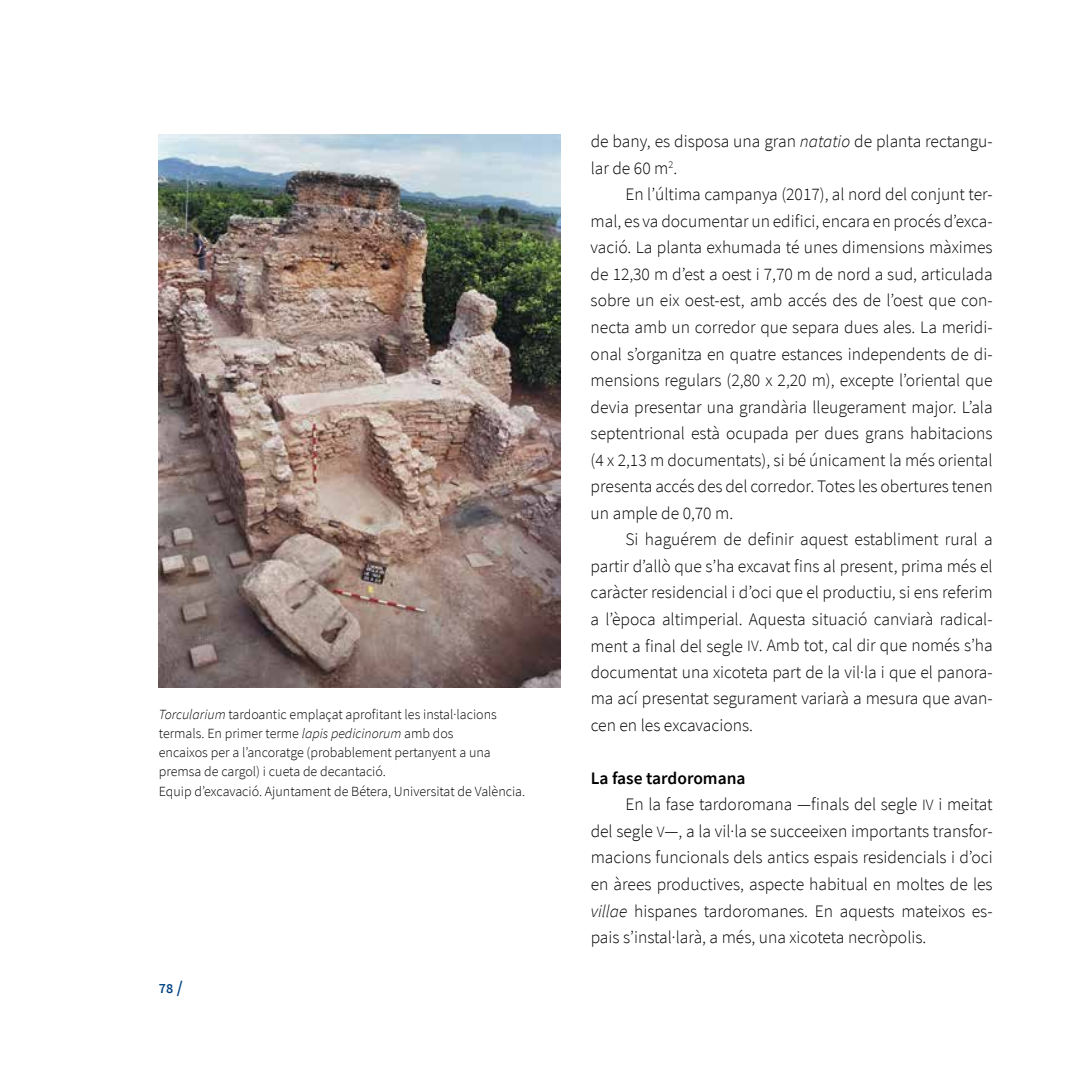
<style>
.page{position:relative;width:1092px;height:1092px;background:#fff}
.page>*{position:absolute;margin:0;border:0;box-sizing:border-box;transform-origin:0 0}
.t1{font:300 17.5px/26.6px "Source Sans Pro";color:#000;text-align:justify}
.t2{font:600 17.5px "Source Sans Pro";color:#000}
.t3{font:300 14px/19.2px "Source Sans Pro";color:#000}
.t4{font:600 14px "Source Sans Pro";color:#004383}
.s1{font-style:italic}
.s2{font-size:17.5px}
.s3{font-size:15.75px}
</style>
<div class="page">
<img style="left:159px;top:134px;width:402px;height:553px">
<p class="t3" style="left:159px;top:704px;width:368px"><span class="s1">Torcularium</span> tardoantic emplaçat aprofitant les instal·lacions termals. En primer terme <span class="s1">lapis pedicinorum</span> amb dos<br>encaixos per a l’ancoratge (probablement pertanyent a una premsa de cargol) i cueta de decantació.<br>Equip d’excavació. Ajuntament de Bétera, Universitat de València.</p>
<p class="t4" style="left:159px;top:978px;width:25px">78 <span class="s2">/</span></p>
<p class="t1" style="left:590px;top:128px;width:403px">de bany, es disposa una gran <span class="s1">natatio</span> de planta rectangu&shy;lar de 60 m<sup>2</sup>.</p>
<p class="t1" style="left:590px;top:181px;width:403px;text-indent:35px">En l’última campanya (2017), al nord del conjunt ter&shy;mal, es va documentar un edifici, encara en procés d’exca&shy;vació. La planta exhumada té unes dimensions màximes de 12,30 m d’est a oest i 7,70 m de nord a sud, articulada sobre un eix oest-est, amb accés des de l’oest que con&shy;necta amb un corredor que separa dues ales. La meridi&shy;onal s’organitza en quatre estances independents de di&shy;mensions regulars (2,80 x 2,20 m), excepte l’oriental que devia presentar una grandària lleugerament major. L’ala septentrional està ocupada per dues grans habitacions (4 x 2,13 m documentats), si bé únicament la més oriental presenta accés des del corredor. Totes les obertures tenen un ample de 0,70 m.</p>
<p class="t1" style="left:590px;top:526px;width:403px;text-indent:35px">Si haguérem de definir aquest establiment rural a partir d’allò que s’ha excavat fins al present, prima més el caràcter residencial i d’oci que el productiu, si ens referim a l’època altimperial. Aquesta situació canviarà radical&shy;ment a final del segle <span class="s3">IV</span>. Amb tot, cal dir que només s’ha documentat una xicoteta part de la vil·la i que el panora&shy;ma ací presentat segurament variarà a mesura que avan&shy;cen en les excavacions.</p>
<p class="t2" style="left:590px;top:766px;width:156px">La fase tardoromana</p>
<p class="t1" style="left:625px;top:791px;width:369px">En la fase tardoromana —finals del segle <span class="s3">IV</span> i meitat</p>
<p class="t1" style="left:590px;top:817px;width:403px">del segle <span class="s3">V</span>—, a la vil·la se succeeixen importants transfor-</p>
<p class="t1" style="left:590px;top:844px;width:403px">macions funcionals dels antics espais residencials i d’oci</p>
<p class="t1" style="left:590px;top:870px;width:403px">en àrees productives, aspecte habitual en moltes de les</p>
<p class="t1" style="left:590px;top:897px;width:403px"><span class="s1">villae</span> hispanes tardoromanes. En aquests mateixos es-</p>
<p class="t1" style="left:590px;top:923px;width:337px">pais s’instal·larà, a més, una xicoteta necròpolis.</p>
</div>
